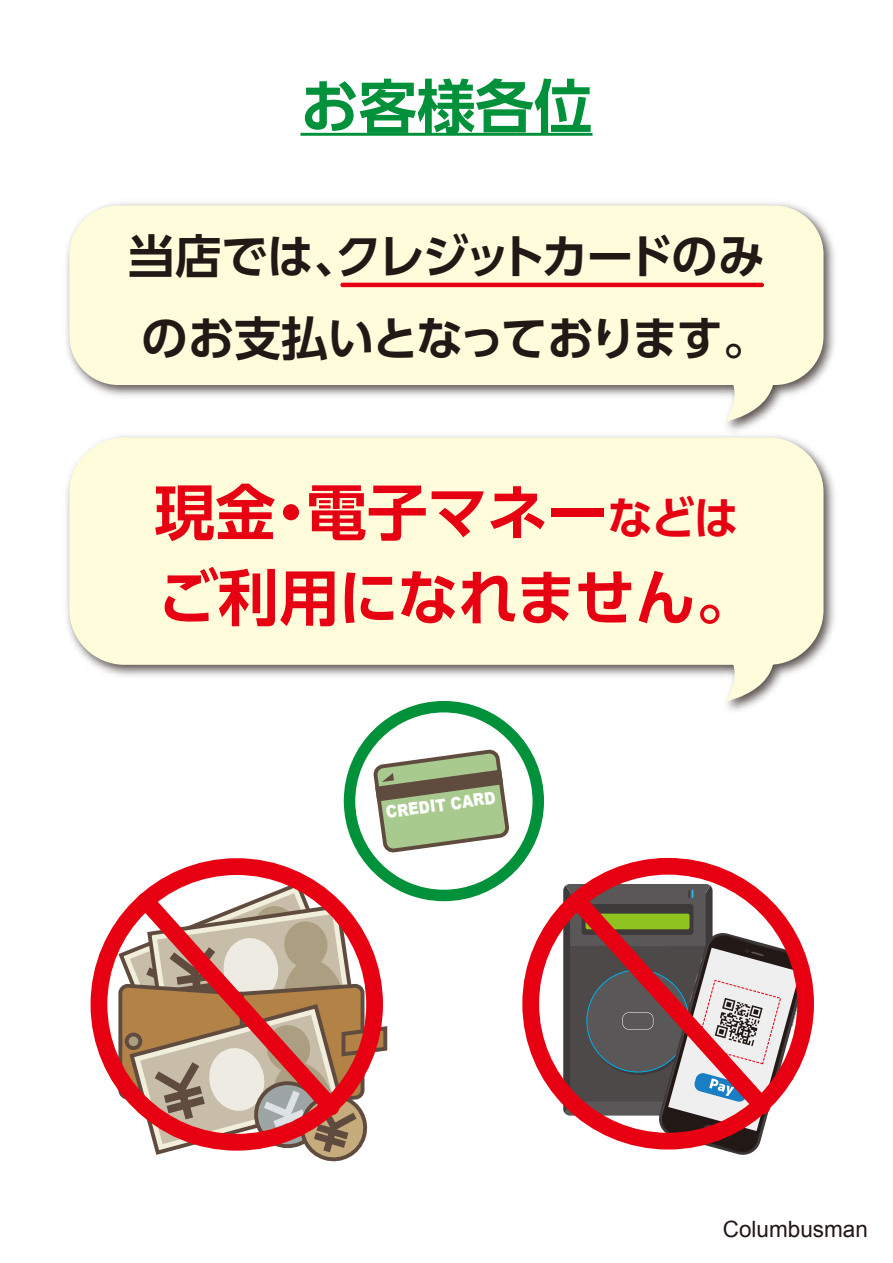
<style>
.page{position:relative;width:893px;height:1263px;background:#fff}
.page>*{position:absolute;margin:0;border:0;box-sizing:border-box;transform-origin:0 0}
.t1{font:700 60.75px "UD Shin Go Pro De";letter-spacing:-.005em;color:#e60012}
.t2{font:700 60.6px "UD Shin Go Pro De";letter-spacing:-.01em;color:#e60012}
.t3{font:700 58.5px "UD Shin Go Pro De";color:#00913a}
.t4{font:700 46.65px/81.8px "UD Shin Go Pro De";letter-spacing:-.05em;color:#221815}
.t5{font:22.5px "Arial";color:#221815}
.t6{font:900 17.1px "Arial";color:#fff;scale:.85 1}
.s1{font-size:45px}
</style>
<div class="page">
<img style="left:66px;top:439px;width:769px;height:280px">
<div style="left:69px;top:438px;width:754px;height:227px;background:#fffcdb;border-radius:55px"></div>
<svg style="left:703px;top:657px;width:93px;height:44px"></svg>
<img style="left:66px;top:203px;width:769px;height:236px">
<div style="left:69px;top:206px;width:754px;height:179px;background:#fffcdb;border-radius:49px"></div>
<svg style="left:703px;top:380px;width:93px;height:42px"></svg>
<hr style="left:300px;top:133px;width:292px;height:3px;background:#00913a">
<svg style="left:371px;top:747px;width:139px;height:108px"></svg>
<div style="left:344px;top:701px;width:200px;height:200px;border:11px solid #00913a;border-radius:50%"></div>
<svg style="left:116px;top:879px;width:274px;height:283px"></svg>
<div style="left:91px;top:858px;width:292px;height:293px;border:17px solid #e60012;border-radius:50%"></div>
<svg style="left:122px;top:877px;width:233px;height:254px;background:#c79283"></svg>
<svg style="left:595px;top:918px;width:214px;height:237px"></svg>
<div style="left:522px;top:858px;width:292px;height:291px;border:17px solid #e60012;border-radius:50%"></div>
<svg style="left:554px;top:877px;width:232px;height:253px"></svg>
<hr style="left:343px;top:283px;width:419px;height:4px;background:#e60012">
<p class="t3" style="left:300px;top:59px;width:294px">お客様各位</p>
<p class="t4" style="left:128px;top:214px;width:643px">当店では、クレジットカードのみのお支払いとなっております。</p>
<h1 class="t1" style="left:154px;top:463px;width:586px">現金・電子マネー<span class="s1">などは</span></h1>
<p class="t2" style="left:157px;top:548px;width:600px">ご利用になれません。</p>
<p class="t6" style="left:384px;top:800px;width:131px;rotate:-8deg">CREDIT CARD</p>
<p class="t5" style="left:723px;top:1214px;width:147px">Columbusman</p>
</div>
